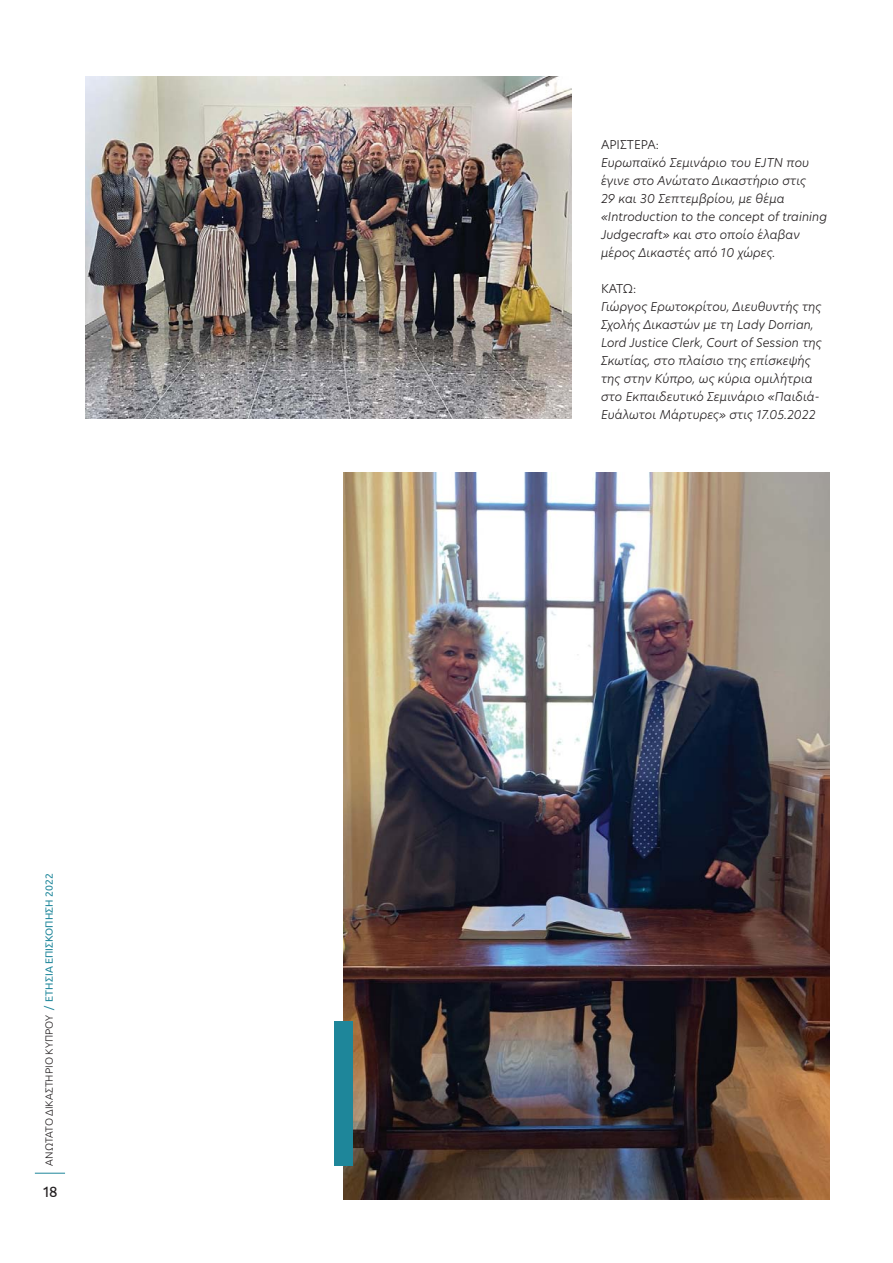
<style>
.page{position:relative;width:893px;height:1263px;background:#fff}
.page>*{position:absolute;margin:0;border:0;box-sizing:border-box;transform-origin:0 0}
.t1{font:15px "Ubuntu";color:#231f20}
.t2{font:italic 300 12px/18px "New Hero";color:#231f20}
.t3{font:300 12px "New Hero";color:#231f20}
.t4{font:300 10.5px "Ubuntu";color:#231f20}
.t5{font:10.5px "Ubuntu";color:#1e869a}
</style>
<div class="page">
<hr style="left:35px;top:1173px;width:30px;height:1px;background:#1e869a">
<img style="left:343px;top:473px;width:486px;height:726px">
<div style="left:334px;top:1021px;width:18px;height:145px;background:#1e869a"></div>
<img style="left:85px;top:77px;width:486px;height:342px">
<p class="t5" style="left:43px;top:1001px;width:130px;rotate:-90deg">ΕΤΗΣΙΑ ΕΠΙΣΚΟΠΗΣΗ 2022</p>
<p class="t4" style="left:43px;top:1166px;width:152px;rotate:-90deg">ΑΝΩΤΑΤΟ ΔΙΚΑΣΤΗΡΙΟ ΚΥΠΡΟΥ</p>
<p class="t1" style="left:42px;top:1183px;width:17px">18</p>
<p class="t3" style="left:601px;top:139px;width:60px">ΑΡΙΣΤΕΡΑ:</p>
<p class="t2" style="left:601px;top:154px;width:228px">Eυρωπαϊκό Σεμινάριο του EJTN που έγινε στο Ανώτατο Δικαστήριο στις<br>29 και 30 Σεπτεμβρίου, με θέμα «Introduction to the concept of training Judgecraft» και στο οποίο έλαβαν μέρος Δικαστές από 10 χώρες.</p>
<p class="t3" style="left:601px;top:283px;width:37px">ΚΑΤΩ:</p>
<p class="t2" style="left:601px;top:298px;width:222px">Γιώργος Ερωτοκρίτου, Διευθυντής της Σχολής Δικαστών με τη Lady Dorrian, Lord Justice Clerk, Court of Session της Σκωτίας, στο πλαίσιο της επίσκεψής της στην Κύπρο, ως κύρια ομιλήτρια στο Εκπαιδευτικό Σεμινάριο «Παιδιά-Ευάλωτοι Μάρτυρες» στις 17.05.2022</p>
</div>
